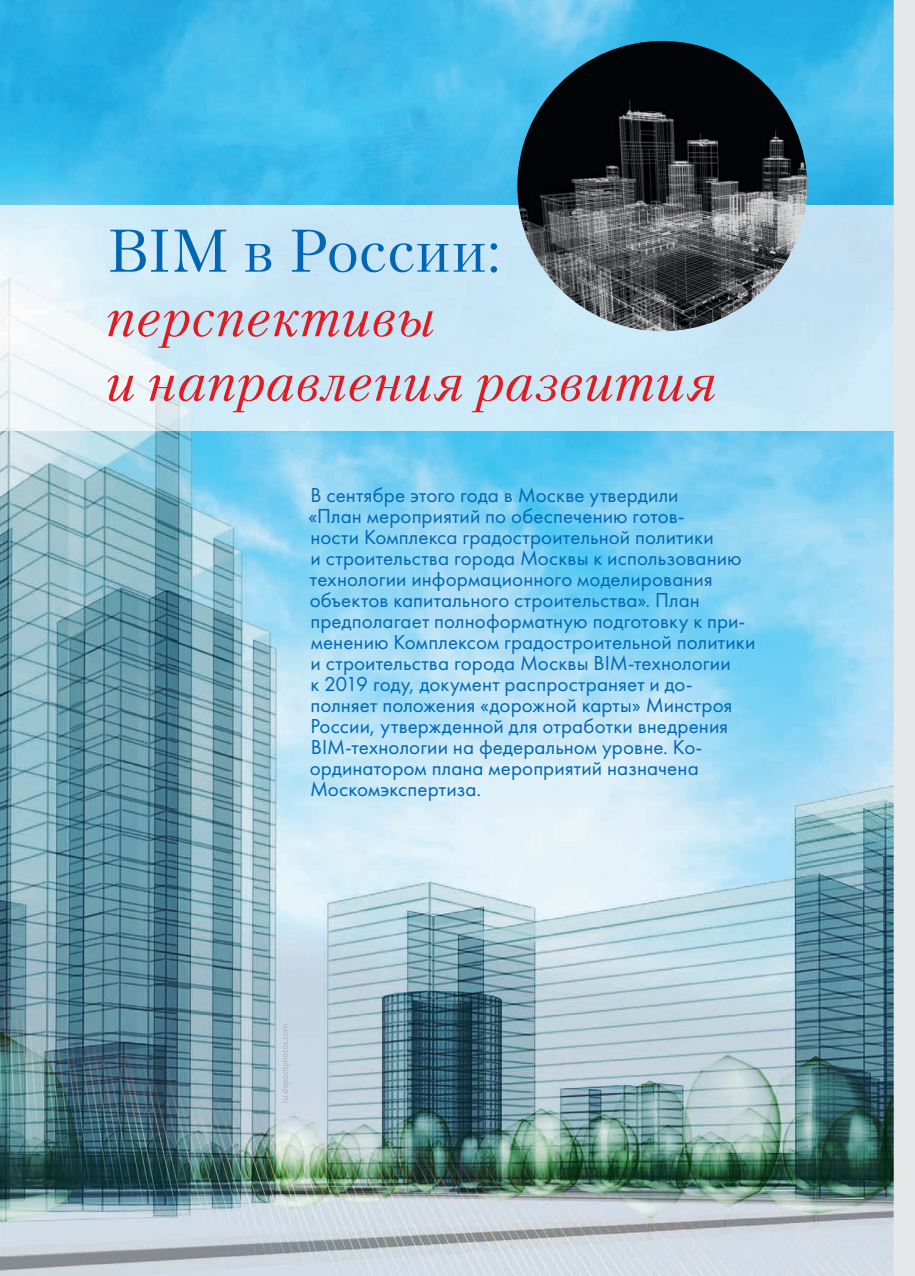
<style>
.page{position:relative;width:915px;height:1276px;background:#fff}
.page>*{position:absolute;margin:0;border:0;box-sizing:border-box;transform-origin:0 0}
.t1{font:60px "Petersburg C";color:#0166b3}
.t2{font:italic 54px/64.5px "Petersburg C";letter-spacing:.025em;color:#e21a21}
.t3{font:21px/21px "Futura";letter-spacing:.005em;color:#0166b3}
</style>
<div class="page">
<div style="left:893px;top:0;width:21px;height:1276px;background:#e6e7e9"></div>
<img style="left:0;top:0;width:893px;height:1276px">
<img style="left:0;top:206px;width:893px;height:225px">
<img style="left:517px;top:41px;width:289px;height:290px;border-radius:145px">
<img style="left:281px;top:1024px;width:9px;height:78px">
<h1 class="t1" style="left:106px;top:215px;width:395px">BIM в России:</h1>
<h2 class="t2" style="left:106px;top:285px;width:611px">перспективы<br>и направления развития</h2>
<p class="t3" style="left:308px;top:484px;width:448px">В сентябре этого года в Москве утвердили<br>«План мероприятий по обеспечению готов-<br>ности Комплекса градостроительной политики<br>и строительства города Москвы к использованию технологии информационного моделирования объектов капитального строительства». План предполагает полноформатную подготовку к при&shy;менению Комплексом градостроительной политики и строительства города Москвы BIM-технологии<br>к 2019 году, документ распространяет и до&shy;полняет положения «дорожной карты» Минстроя России, утвержденной для отработки внедрения BIM-технологии на федеральном уровне. Ко&shy;ординатором плана мероприятий назначена Москомэкспертиза.</p>
</div>
